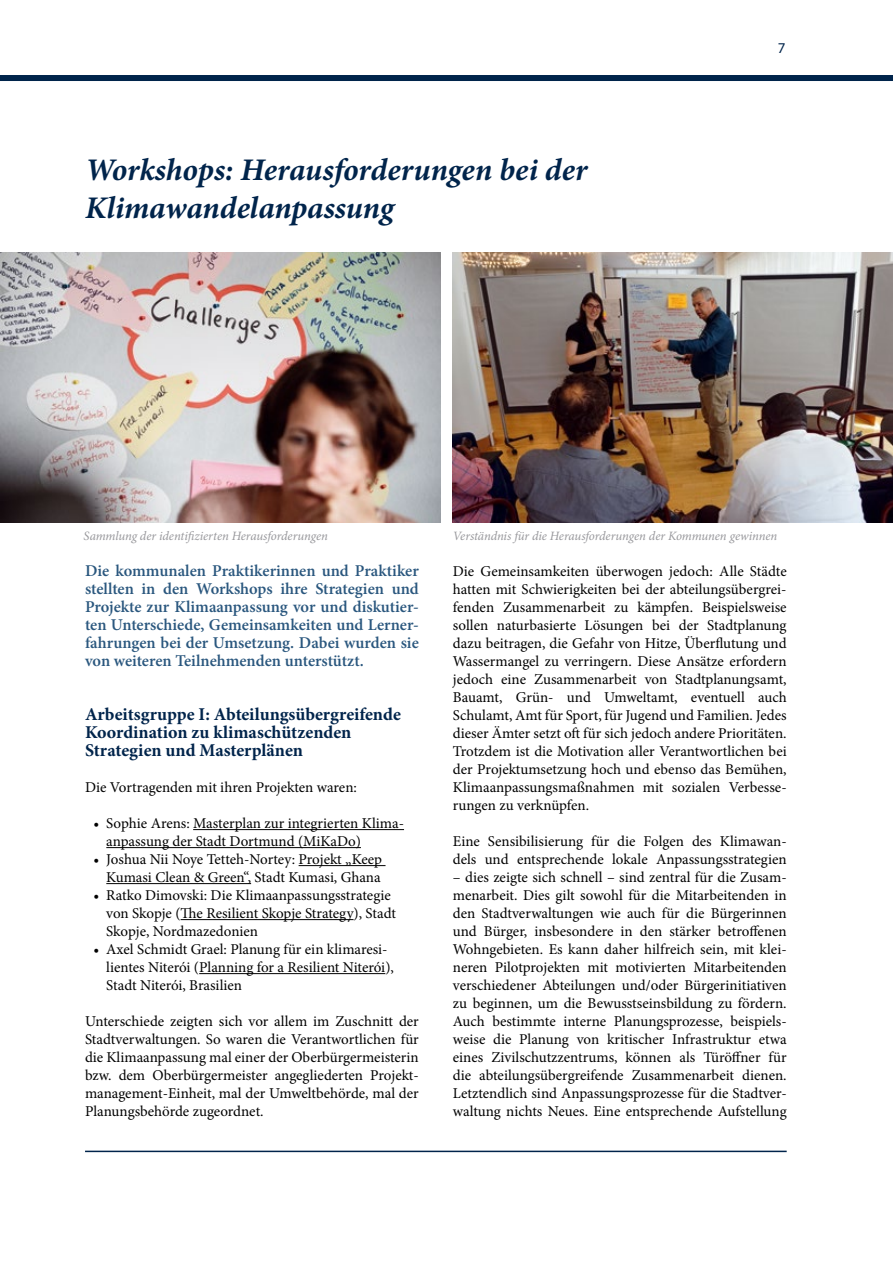
<style>
.page{position:relative;width:893px;height:1263px;background:#fff}
.page>*{position:absolute;margin:0;border:0;box-sizing:border-box;transform-origin:0 0}
.t1{font:italic 700 31.5px/37.8px "Minion Pro";letter-spacing:-.005em;color:#00244b}
.t2{font:700 18px/18px "Minion Pro";color:#00244b}
.Absatzüberschrift{font:600 16.5px/18px "Minion Pro";letter-spacing:-.005em;color:#2a577e;text-align:justify}
.Fließtext{font:15px/18px "Minion Pro";color:#000}
.fließtext-margintop{font:15px/18px "Minion Pro";letter-spacing:-.005em;color:#000;text-align:justify}
.t3{font:15px "Myriad Pro";color:#00244b}
.t4{font:italic 12.75px "Minion Pro";letter-spacing:-.005em;color:#98989c}
</style>
<div class="page">
<hr style="left:85px;top:1151px;width:702px;height:1px;background:#00244b">
<div style="left:0;top:75px;width:893px;height:6px;background:#00244b"></div>
<hr style="left:193px;top:829px;width:211px;height:1px;background:#000">
<hr style="left:106px;top:847px;width:255px;height:1px;background:#000">
<hr style="left:299px;top:865px;width:87px;height:1px;background:#000">
<hr style="left:106px;top:883px;width:145px;height:1px;background:#000">
<hr style="left:181px;top:919px;width:173px;height:1px;background:#000">
<hr style="left:199px;top:973px;width:186px;height:1px;background:#000">
<img style="left:0;top:252px;width:441px;height:270px">
<img style="left:453px;top:252px;width:440px;height:270px">
<h1 class="t1" style="left:85px;top:151px;width:504px">Workshops: Herausforderungen bei der<br>Klimawandelanpassung</h1>
<p class="t3" style="left:778px;top:38px;width:9px">7</p>
<p class="t4" style="left:84px;top:527px;width:246px">Sammlung der identifizierten Herausforderungen</p>
<p class="t4" style="left:453px;top:527px;width:326px">Verständnis für die Herausforderungen der Kommunen gewinnen</p>
<p class="Absatzüberschrift" style="left:85px;top:562px;width:335px">Die kommunalen Praktikerinnen und Praktiker stellten in den Workshops ihre Strategien und Projekte zur Klimaanpassung vor und diskutier&shy;ten Unterschiede, Gemeinsamkeiten und Lerner&shy;fahrungen bei der Umsetzung. Dabei wurden sie von weiteren Teilnehmenden unterstützt.</p>
<h2 class="t2" style="left:85px;top:705px;width:317px">Arbeitsgruppe I: Abteilungsübergreifende<br>Koordination zu klimaschützenden<br>Strategien und Masterplänen</h2>
<p class="Fließtext" style="left:85px;top:778px;width:273px">Die Vortragenden mit ihren Projekten waren:</p>
<p class="Fließtext" style="left:106px;top:814px;width:299px;text-indent:-13px">• Sophie Arens: Masterplan zur integrierten Klima&shy;anpassung der Stadt Dortmund (MiKaDo)</p>
<p class="Fließtext" style="left:94px;top:850px;width:290px;text-align:right">• Joshua Nii Noye Tetteh-Nortey: Projekt „Keep<br>Kumasi Clean &amp; Green“, Stadt Kumasi, Ghana</p>
<p class="Fließtext" style="left:106px;top:886px;width:291px;text-indent:-13px">• Ratko Dimovski: Die Klimaanpassungsstrategie von Skopje (The Resilient Skopje Strategy), Stadt<br>Skopje, Nordmazedonien</p>
<p class="Fließtext" style="left:106px;top:940px;width:289px;text-indent:-13px">• Axel Schmidt Grael: Planung für ein klimaresi&shy;lientes Niterói (Planning for a Resilient Niterói),<br>Stadt Niterói, Brasilien</p>
<p class="fließtext-margintop" style="left:85px;top:1012px;width:335px">Unterschiede zeigten sich vor allem im Zuschnitt der Stadtverwaltungen. So waren die Verantwortlichen für die Klimaanpassung mal einer der Oberbürgermeisterin bzw. dem Oberbürgermeister angegliederten Projekt&shy;management-Einheit, mal der Umweltbehörde, mal der Planungsbehörde zugeordnet.</p>
<p class="Fließtext" style="left:453px;top:562px;width:335px;text-align:justify">Die Gemeinsamkeiten überwogen jedoch: Alle Städte hatten mit Schwierigkeiten bei der abteilungsübergrei&shy;fenden Zusammenarbeit zu kämpfen. Beispielsweise sollen naturbasierte Lösungen bei der Stadtplanung dazu beitragen, die Gefahr von Hitze, Überflutung und Wassermangel zu verringern. Diese Ansätze erfordern jedoch eine Zusammenarbeit von Stadtplanungsamt, Bauamt, Grün- und Umweltamt, eventuell auch Schulamt, Amt für Sport, für Jugend und Familien. Jedes dieser Ämter setzt oft für sich jedoch andere Prioritäten.<br>Trotzdem ist die Motivation aller Verantwortlichen bei der Projektumsetzung hoch und ebenso das Bemühen, Klimaanpassungsmaßnahmen mit sozialen Verbesse&shy;rungen zu verknüpfen.</p>
<p class="Fließtext" style="left:453px;top:832px;width:335px">Eine Sensibilisierung für die Folgen des Klimawan&shy;dels und entsprechende lokale Anpassungsstrategien</p>
<p class="Fließtext" style="left:453px;top:868px;width:335px;text-align:justify">– dies zeigte sich schnell – sind zentral für die Zusam&shy;menarbeit. Dies gilt sowohl für die Mitarbeitenden in den Stadtverwaltungen wie auch für die Bürgerinnen und Bürger, insbesondere in den stärker betroffenen Wohngebieten. Es kann daher hilfreich sein, mit klei&shy;neren Pilotprojekten mit motivierten Mitarbeitenden verschiedener Abteilungen und/oder Bürgerinitiativen zu beginnen, um die Bewusstseinsbildung zu fördern.<br>Auch bestimmte interne Planungsprozesse, beispiels&shy;weise die Planung von kritischer Infrastruktur etwa eines Zivilschutzzentrums, können als Türöffner für die abteilungsübergreifende Zusammenarbeit dienen.<br>Letztendlich sind Anpassungsprozesse für die Stadtver&shy;waltung nichts Neues. Eine entsprechende Aufstellung</p>
</div>
